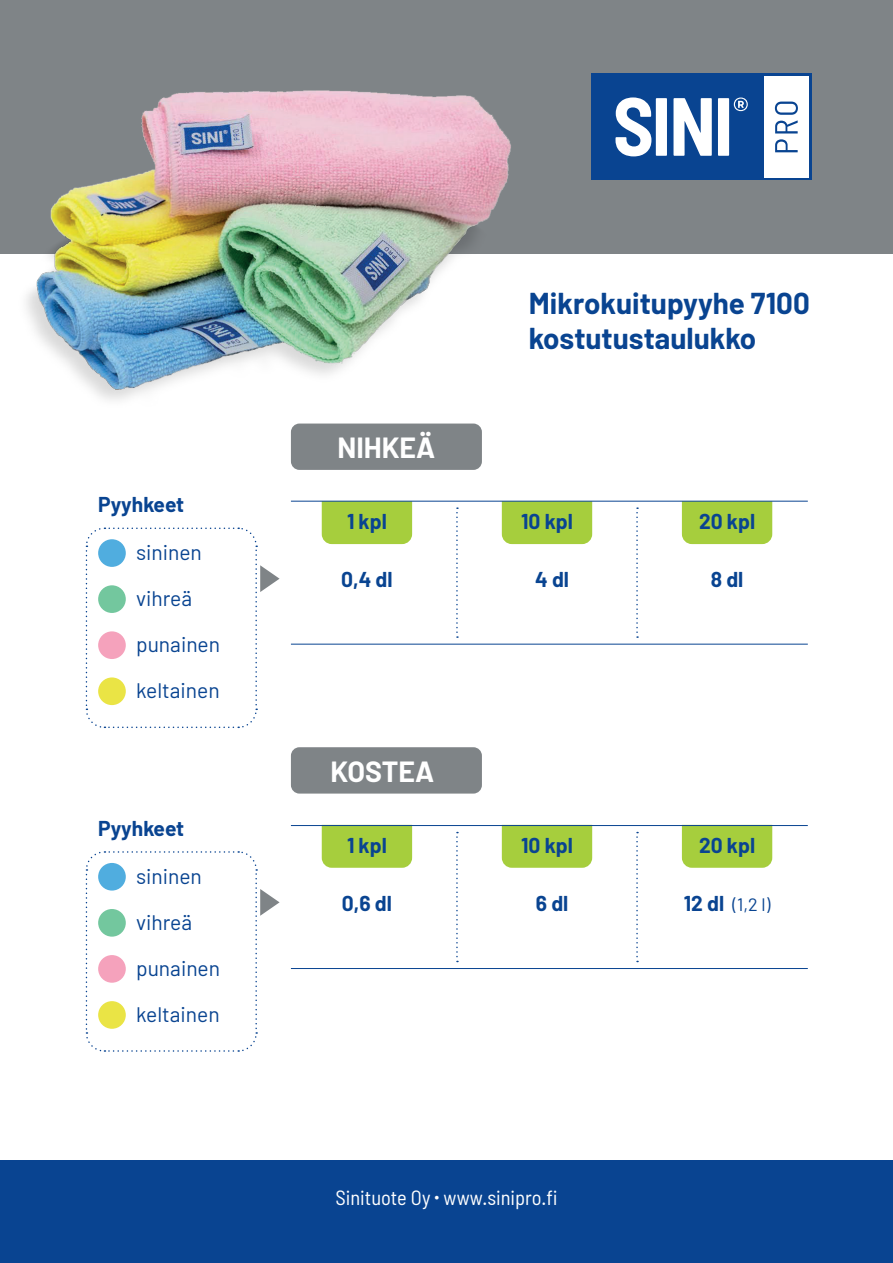
<style>
.page{position:relative;width:893px;height:1263px;background:#fff}
.page>*{position:absolute;margin:0;border:0;box-sizing:border-box;transform-origin:0 0}
.t1{font:700 29.55px/35.4px "Barlow";color:#094491}
.t2{font:700 28.5px "Barlow";color:#fff}
.t3{font:700 21px "Barlow";color:#094491}
.t4{font:21px "Barlow";color:#094491}
.t5{font:semi-condensed 20.55px "Barlow";color:#fff}
.t6{font:18px "Barlow";color:#094491}
.s1{font-weight:700;font-size:21px}
.s2{font-size:15.9px}
</style>
<div class="page">
<div style="left:0;top:0;width:893px;height:253px;background:#7f8487"></div>
<svg style="left:321px;top:525px;width:92px;height:20px;background:#add24d"></svg>
<svg style="left:320px;top:824px;width:94px;height:44px;background:#acd14b"></svg>
<svg style="left:500px;top:824px;width:94px;height:44px;background:#acd14b"></svg>
<svg style="left:680px;top:824px;width:94px;height:44px;background:#acd14b"></svg>
<svg style="left:501px;top:500px;width:93px;height:45px;background:#abd04c"></svg>
<svg style="left:680px;top:500px;width:94px;height:45px;background:#acd14d"></svg>
<div style="left:0;top:1161px;width:893px;height:102px;background:#094491"></div>
<div style="left:591px;top:74px;width:220px;height:106px;background:#094491"></div>
<div style="left:764px;top:76px;width:45px;height:102px;background:#fff"></div>
<svg style="left:615px;top:97px;width:133px;height:59px"></svg>
<svg style="left:775px;top:102px;width:23px;height:50px"></svg>
<div style="left:291px;top:747px;width:191px;height:46px;background:#7f8487;border-radius:9px"></div>
<svg style="left:456px;top:525px;width:2px;height:113px"></svg>
<svg style="left:636px;top:507px;width:2px;height:131px"></svg>
<svg style="left:456px;top:832px;width:2px;height:130px"></svg>
<svg style="left:636px;top:832px;width:2px;height:130px"></svg>
<svg style="left:85px;top:527px;width:195px;height:202px"></svg>
<svg style="left:85px;top:851px;width:195px;height:201px"></svg>
<hr style="left:291px;top:644px;width:517px;height:1px;background:#094491">
<hr style="left:291px;top:968px;width:517px;height:1px;background:#094491">
<hr style="left:291px;top:501px;width:517px;height:1px;background:#094491">
<hr style="left:291px;top:825px;width:517px;height:1px;background:#094491">
<img style="left:6px;top:90px;width:522px;height:435px">
<p class="t3" style="left:98px;top:489px;width:88px">Pyyhkeet</p>
<p class="t4" style="left:136px;top:537px;width:67px">sininen</p>
<p class="t4" style="left:136px;top:583px;width:57px">vihreä</p>
<p class="t4" style="left:136px;top:630px;width:85px">punainen</p>
<p class="t4" style="left:136px;top:676px;width:85px">keltainen</p>
<p class="t3" style="left:98px;top:813px;width:88px">Pyyhkeet</p>
<p class="t4" style="left:136px;top:861px;width:67px">sininen</p>
<p class="t4" style="left:136px;top:907px;width:57px">vihreä</p>
<p class="t4" style="left:136px;top:953px;width:85px">punainen</p>
<p class="t4" style="left:136px;top:999px;width:85px">keltainen</p>
<h2 class="t2" style="left:337px;top:427px;width:99px">NIHKEÄ</h2>
<p class="t3" style="left:347px;top:506px;width:41px">1 kpl</p>
<h1 class="t1" style="left:529px;top:283px;width:283px">Mikrokuitupyyhe 7100 kostutustaulukko</h1>
<p class="t3" style="left:521px;top:506px;width:53px">10 kpl</p>
<p class="t3" style="left:699px;top:506px;width:58px">20 kpl</p>
<p class="t3" style="left:341px;top:564px;width:53px">0,4 dl</p>
<p class="t3" style="left:535px;top:564px;width:35px">4 dl</p>
<p class="t3" style="left:711px;top:564px;width:34px">8 dl</p>
<h2 class="t2" style="left:330px;top:750px;width:105px">KOSTEA</h2>
<p class="t3" style="left:347px;top:830px;width:41px">1 kpl</p>
<p class="t3" style="left:521px;top:830px;width:53px">10 kpl</p>
<p class="t3" style="left:699px;top:830px;width:58px">20 kpl</p>
<p class="t3" style="left:342px;top:888px;width:52px">0,6 dl</p>
<p class="t3" style="left:536px;top:888px;width:34px">6 dl</p>
<p class="t6" style="left:684px;top:891px;width:88px"><span class="s1">12 dl</span> (1,2 l)</p>
<p class="t5" style="left:335px;top:1184px;width:224px">Sinituote Oy <span class="s2">•</span> www.sinipro.fi</p>
</div>
